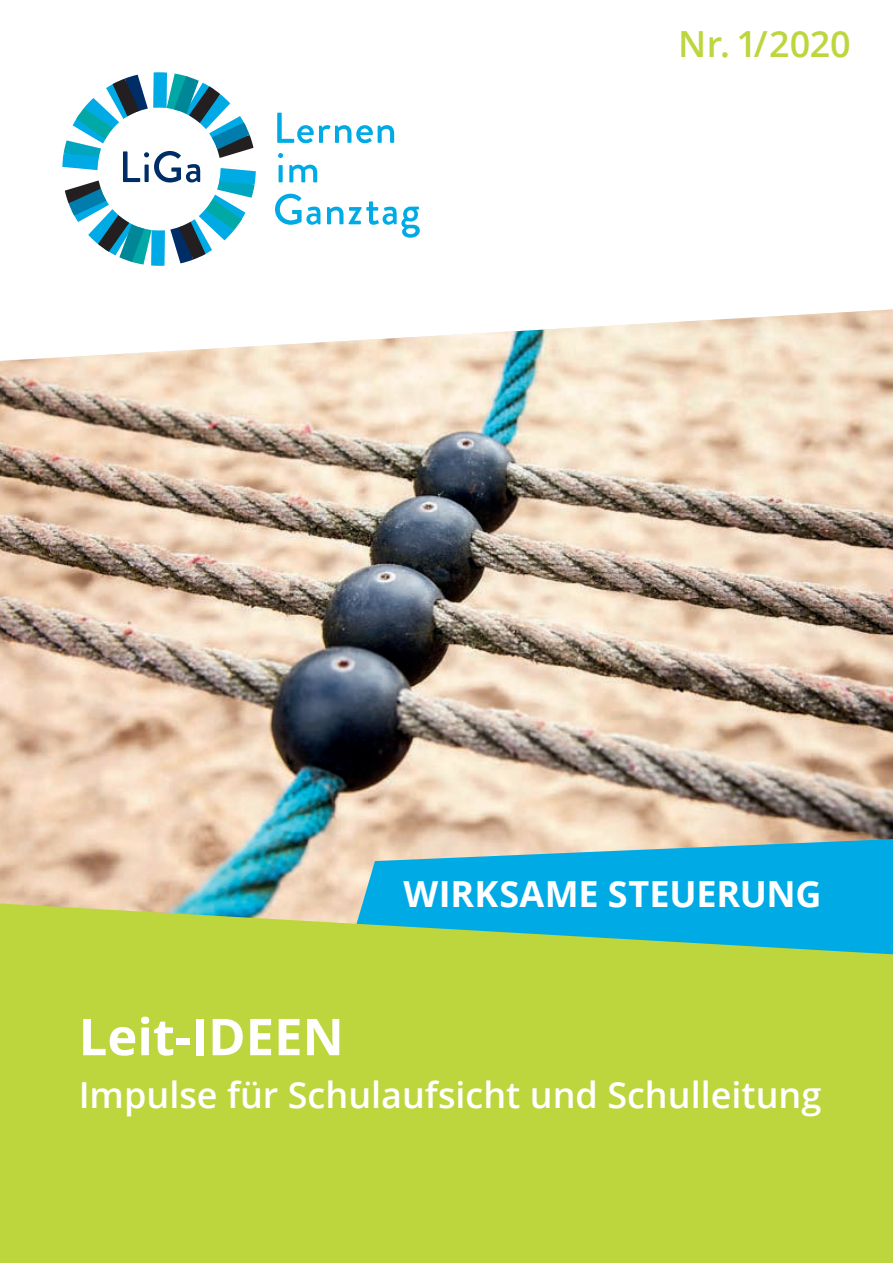
<style>
.page{position:relative;width:893px;height:1263px;background:#fff}
.page>*{position:absolute;margin:0;border:0;box-sizing:border-box;transform-origin:0 0}
.t1{font:700 50.85px "Open Sans";color:#fff}
.t2{font:600 36px "Open Sans";color:#fff}
.t3{font:700 36px "Open Sans";color:#fff}
.t4{font:600 36px "Open Sans";color:#bdd63e}
</style>
<div class="page">
<img style="left:0;top:309px;width:893px;height:594px">
<svg style="left:275px;top:194px;width:145px;height:44px"></svg>
<svg style="left:278px;top:153px;width:39px;height:29px"></svg>
<svg style="left:277px;top:113px;width:117px;height:30px"></svg>
<svg style="left:62px;top:72px;width:194px;height:194px"></svg>
<svg style="left:338px;top:839px;width:555px;height:64px;background:#34b4db"></svg>
<svg style="left:0;top:903px;width:893px;height:360px;background:#b1d349"></svg>
<p class="t4" style="left:678px;top:20px;width:174px">Nr. 1/2020</p>
<p class="t3" style="left:404px;top:869px;width:420px">WIRKSAME STEUERUNG</p>
<h1 class="t1" style="left:79px;top:1001px;width:267px">Leit-IDEEN</h1>
<p class="t2" style="left:79px;top:1070px;width:744px">Impulse für Schulaufsicht und Schulleitung</p>
</div>
